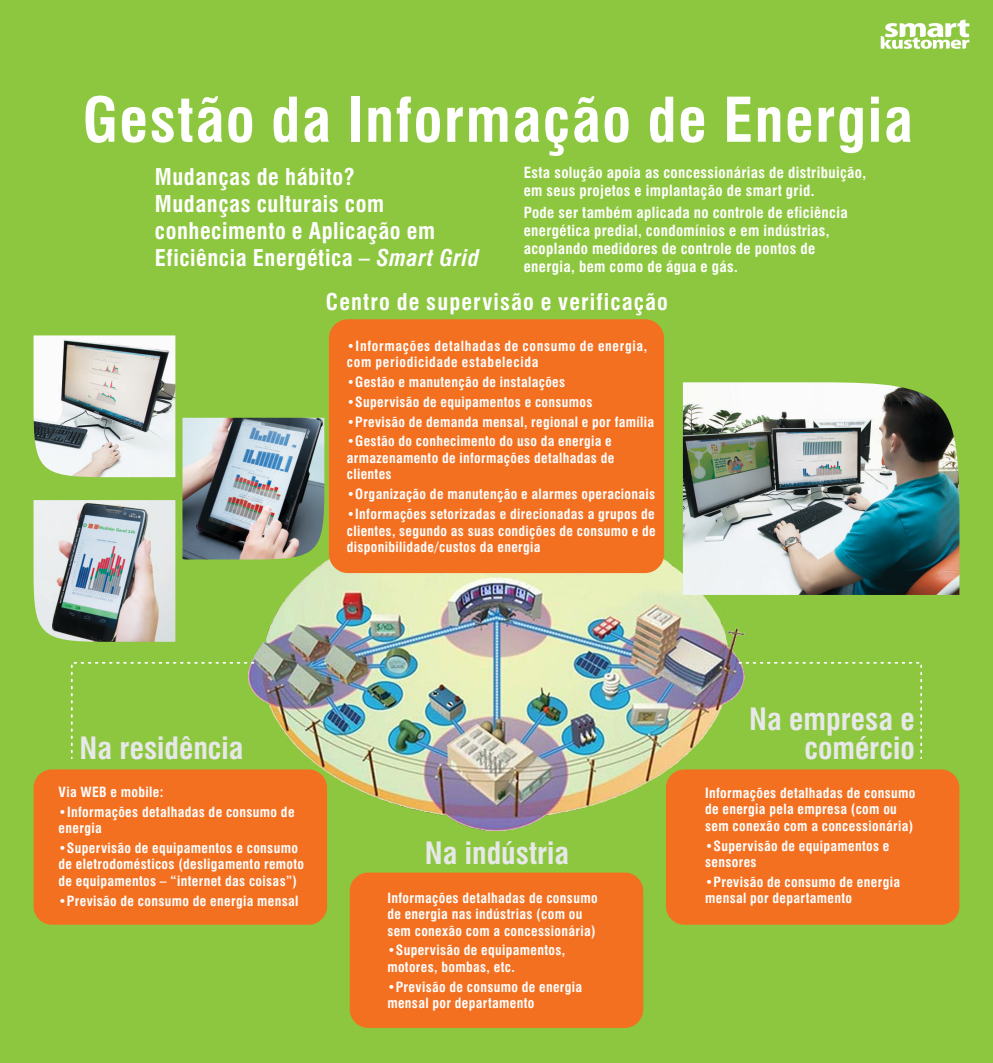
<style>
.page{position:relative;width:993px;height:1063px;background:#fff}
.page>*{position:absolute;margin:0;border:0;box-sizing:border-box;transform-origin:0 0}
.t1{font:700 condensed 60px "Swiss 721 BT";letter-spacing:.025em;color:#fff}
.t2{font:700 condensed 30px/28.8px "Swiss 721 BT";color:#e7e8e8;text-align:right}
.t3{font:700 condensed 22.5px/27px "Swiss 721 BT";letter-spacing:.025em;color:#fff}
.t4{font:700 condensed 22.5px "Swiss 721 BT";letter-spacing:.05em;color:#fff}
.t5{font:700 condensed 15px/18px "Swiss 721 BT";letter-spacing:.025em;color:#fff}
.t6{font:700 condensed 13.75px/16.5px "Swiss 721 BT";letter-spacing:.025em;color:#fff}
.t7{font:700 condensed 13.75px/16.5px "Swiss 721 BT";letter-spacing:.05em;color:#fff}
.s1{font-style:italic}
</style>
<div class="page">
<div style="left:0;top:0;width:992px;height:1063px;background:#8dc73f"></div>
<div style="left:34px;top:769px;width:293px;height:156px;background:#f37021;border-radius:18px"></div>
<div style="left:349px;top:873px;width:294px;height:155px;background:#f37021;border-radius:18px"></div>
<div style="left:665px;top:769px;width:294px;height:156px;background:#f37021;border-radius:18px"></div>
<img style="left:248px;top:558px;width:496px;height:273px">
<div style="left:329px;top:319px;width:335px;height:254px;background:#f37021;border-radius:19px"></div>
<img style="left:682px;top:382px;width:277px;height:213px">
<svg style="left:880px;top:20px;width:89px;height:29px"></svg>
<img style="left:182px;top:418px;width:142px;height:142px">
<img style="left:34px;top:500px;width:141px;height:142px">
<svg style="left:70px;top:661px;width:185px;height:99px"></svg>
<svg style="left:737px;top:661px;width:185px;height:99px"></svg>
<img style="left:34px;top:335px;width:141px;height:142px">
<h1 class="t1" style="left:83px;top:96px;width:831px">Gestão da Informação de Energia</h1>
<h3 class="t3" style="left:155px;top:166px;width:326px">Mudanças de hábito?<br>Mudanças culturais com conhecimento e Aplicação em<br>Eficiência Energética – <span class="s1">Smart Grid</span></h3>
<p class="t5" style="left:523px;top:165px;width:344px">Esta solução apoia as concessionárias de distribuição, em seus projetos e implantação de smart grid.</p>
<p class="t5" style="left:523px;top:205px;width:325px">Pode ser também aplicada no controle de eficiência energética predial, condomínios e em indústrias, acoplando medidores de controle de pontos de energia, bem como de água e gás.</p>
<h3 class="t4" style="left:326px;top:293px;width:343px">Centro de supervisão e verificação</h3>
<p class="t7" style="left:347px;top:339px;width:302px">•Informações detalhadas de consumo de energia, com periodicidade estabelecida</p>
<p class="t6" style="left:347px;top:375px;width:220px">•Gestão e manutenção de instalações</p>
<p class="t6" style="left:347px;top:395px;width:247px">•Supervisão de equipamentos e consumos</p>
<p class="t6" style="left:347px;top:415px;width:309px">•Previsão de demanda mensal, regional e por família</p>
<p class="t6" style="left:346px;top:435px;width:269px">•Gestão do conhecimento do uso da energia e armazenamento de informações detalhadas de clientes</p>
<p class="t6" style="left:346px;top:487px;width:310px">•Organização de manutenção e alarmes operacionais</p>
<p class="t6" style="left:346px;top:507px;width:310px;text-align:justify">•Informações setorizadas e direcionadas a grupos de clientes, segundo as suas condições de consumo e de disponibilidade/custos da energia</p>
<h2 class="t2" style="left:80px;top:737px;width:165px">Na residência</h2>
<p class="t6" style="left:58px;top:785px;width:106px">Via WEB e mobile:</p>
<p class="t6" style="left:58px;top:805px;width:237px">•Informações detalhadas de consumo de energia</p>
<p class="t6" style="left:58px;top:841px;width:247px">•Supervisão de equipamentos e consumo de eletrodomésticos (desligamento remoto de equipamentos – “internet das coisas”)</p>
<p class="t6" style="left:58px;top:894px;width:241px">•Previsão de consumo de energia mensal</p>
<h2 class="t2" style="left:425px;top:842px;width:146px">Na indústria</h2>
<p class="t6" style="left:387px;top:891px;width:212px">Informações detalhadas de consumo de energia nas indústrias (com ou sem conexão com a concessionária)</p>
<p class="t6" style="left:387px;top:944px;width:179px">•Supervisão de equipamentos, motores, bombas, etc.</p>
<p class="t6" style="left:387px;top:980px;width:196px">•Previsão de consumo de energia mensal por departamento</p>
<h2 class="t2" style="left:749px;top:708px;width:167px">Na empresa e comércio</h2>
<p class="t6" style="left:705px;top:786px;width:212px">Informações detalhadas de consumo de energia pela empresa (com ou sem conexão com a concessionária)</p>
<p class="t6" style="left:704px;top:839px;width:186px">•Supervisão de equipamentos e sensores</p>
<p class="t6" style="left:704px;top:875px;width:196px">•Previsão de consumo de energia mensal por departamento</p>
</div>
